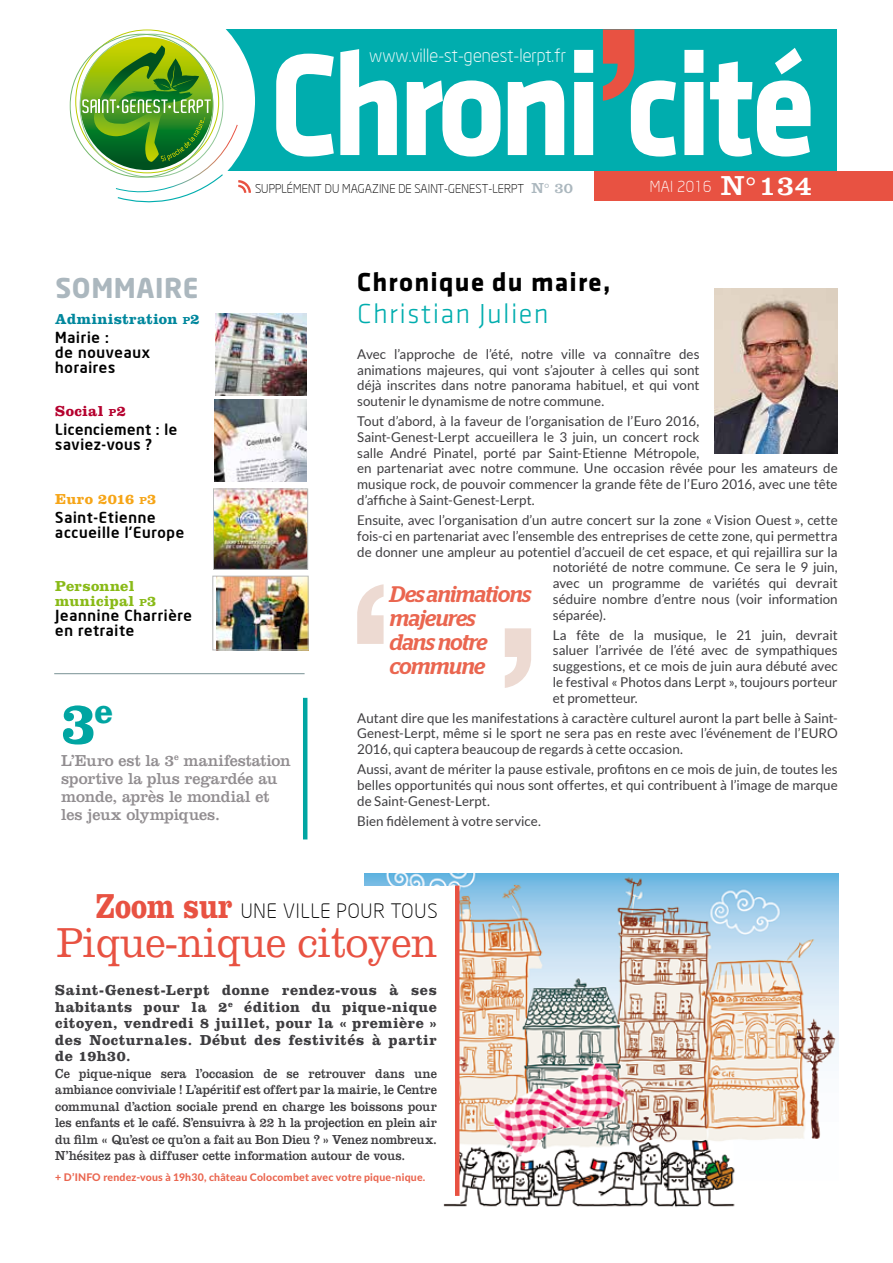
<style>
.page{position:relative;width:893px;height:1263px;background:#fff}
.page>*{position:absolute;margin:0;border:0;box-sizing:border-box;transform-origin:0 0}
.t1{font:700 150px "Klavika";letter-spacing:-.05em;color:#fff;scale:.88 1}
.t2{font:700 61.5px "Clarendon";color:#00a5a2;scale:.93 1}
.t3{font:300 43.5px "Clarendon";color:#e85242;scale:.9 1}
.t4{font:700 36px "Clarendon";color:#e85242;scale:.8 1}
.t5{font:300 28.5px "Klavika";letter-spacing:.045em;color:#00adae}
.t6{font:700 27px "Klavika";letter-spacing:.045em;color:#000}
.t7{font:700 27px "Neo Sans";letter-spacing:.02em;color:#abb7be}
.t8{font:italic 500 22.5px/24px "Stag";letter-spacing:-.02em;color:#ea6650}
.t9{font:300 19.5px "Neo Sans Intel";letter-spacing:.05em;color:#000}
.t10{font:300 18px "Neo Sans Intel";color:#fff}
.t11{font:16.5px/18px "Clarendon";letter-spacing:-.01em;color:#928e91}
.t12{font:700 15px/16.5px "Clarendon";letter-spacing:.035em;color:#3e3d40;text-align:justify}
.t13{font:500 15px/15px "Neo Sans Intel";letter-spacing:.05em;color:#000}
.t14{font:700 15px/15px "Clarendon";letter-spacing:.015em;color:#89ba17}
.t15{font:700 15px "Clarendon";letter-spacing:.015em;color:#00879d}
.t16{font:300 15px "Neo Sans Intel";letter-spacing:.02em;color:#fff}
.t17{font:700 15px "Clarendon";letter-spacing:.02em;color:#f6a517}
.t18{font:700 15px "Clarendon";letter-spacing:.025em;color:#b5012e}
.t19{font:13.5px/15.8px "Lato";color:#3e3d40;text-align:justify}
.t20{font:13.5px/16.5px "Clarendon";letter-spacing:.005em;color:#3e3d40;text-align:justify;scale:.92 1}
.t21{font:300 12px "Neo Sans Intel";letter-spacing:.01em;color:#000}
.t22{font:800 10.5px "Lato";letter-spacing:.02em;color:#ea6650}
.s1{font-size:178.5px;color:#00adae}
.s2{font-family:"Clarendon";font-weight:400;font-size:15px;color:#abb7be}
.s3{font-family:"Clarendon";font-weight:400;font-size:28.5px}
.s4{font-size:10.5px}
</style>
<div class="page">
<img style="left:365px;top:873px;width:474px;height:334px">
<div style="left:191px;top:29px;width:646px;height:142px;background:#00adae"></div>
<div style="left:594px;top:171px;width:299px;height:29px;background:#e85242"></div>
<svg style="left:603px;top:29px;width:32px;height:72px"></svg>
<hr style="left:303px;top:698px;width:4px;height:141px;background:#00a5a2">
<div style="left:39px;top:886px;width:416px;height:310px;background:#fff"></div>
<hr style="left:455px;top:885px;width:4px;height:311px;background:#e85242">
<hr style="left:54px;top:673px;width:251px;height:1px;background:#869c9f">
<img style="left:217px;top:578px;width:89px;height:70px">
<div style="left:213px;top:576px;width:95px;height:74px;border:1px solid #b9bbbc"></div>
<img style="left:215px;top:313px;width:92px;height:82px">
<img style="left:215px;top:400px;width:92px;height:81px">
<img style="left:215px;top:491px;width:91px;height:76px">
<div style="left:213px;top:489px;width:95px;height:80px;border:1px solid #b9bbbc"></div>
<img style="left:714px;top:288px;width:124px;height:165px">
<svg style="left:69px;top:29px;width:182px;height:174px"></svg>
<svg style="left:357px;top:584px;width:27px;height:60px"></svg>
<svg style="left:505px;top:628px;width:26px;height:60px"></svg>
<h1 class="t1" style="left:270px;top:23px;width:622px">Chroni<span class="s1">’</span>cité</h1>
<p class="t21" style="left:255px;top:181px;width:319px">SUPPLÉMENT DU MAGAZINE DE SAINT-GENEST-LERPT <span class="s2">N° 30</span></p>
<p class="t16" style="left:650px;top:177px;width:164px">MAI 2016 <span class="s3">N°134</span></p>
<h3 class="t10" style="left:369px;top:45px;width:198px">www.ville-st-genest-lerpt.fr</h3>
<h3 class="t7" style="left:56px;top:276px;width:145px">SOMMAIRE</h3>
<p class="t15" style="left:55px;top:310px;width:146px">Administration <span class="s4">p</span>2</p>
<p class="t13" style="left:55px;top:330px;width:96px">Mairie :<br>de nouveaux horaires</p>
<p class="t18" style="left:55px;top:402px;width:72px">Social <span class="s4">p</span>2</p>
<p class="t13" style="left:55px;top:422px;width:124px">Licenciement : le saviez-vous ?</p>
<p class="t17" style="left:55px;top:489px;width:103px">Euro 2016 <span class="s4">p</span>3</p>
<p class="t13" style="left:55px;top:509px;width:130px">Saint-Etienne accueille l’Europe</p>
<p class="t14" style="left:55px;top:579px;width:103px">Personnel municipal <span class="s4">p</span>3</p>
<p class="t13" style="left:55px;top:608px;width:138px">Jeannine Charrière en retraite</p>
<h2 class="t2" style="left:61px;top:686px;width:57px">3<sup>e</sup></h2>
<p class="t11" style="left:61px;top:751px;width:231px">L’Euro est la 3<sup>e</sup> manifestation sportive la plus regardée au monde, après le mondial et les jeux olympiques.</p>
<h3 class="t6" style="left:357px;top:268px;width:255px">Chronique du maire,</h3>
<h3 class="t5" style="left:357px;top:299px;width:193px">Christian Julien</h3>
<p class="t19" style="left:357px;top:346px;width:344px">Avec l’approche de l’été, notre ville va connaître des animations majeures, qui vont s’ajouter à celles qui sont déjà inscrites dans notre panorama habituel, et qui vont soutenir le dynamisme de notre commune.</p>
<p class="t19" style="left:357px;top:413px;width:482px;text-align:left">Tout d’abord, à la faveur de l’organisation de l’Euro 2016,<br>Saint-Genest-Lerpt accueillera le 3 juin, un concert rock<br>salle André Pinatel, porté par Saint-Etienne Métropole,<br>en partenariat avec notre commune. Une occasion rêvée pour les amateurs de musique rock, de pouvoir commencer la grande fête de l’Euro 2016, avec une tête d’affiche à Saint-Genest-Lerpt.</p>
<p class="t19" style="left:357px;top:512px;width:482px">Ensuite, avec l’organisation d’un autre concert sur la zone « Vision Ouest », cette</p>
<p class="t19" style="left:357px;top:528px;width:482px">fois-ci en partenariat avec l’ensemble des entreprises de cette zone, qui permettra</p>
<p class="t19" style="left:357px;top:544px;width:482px">de donner une ampleur au potentiel d’accueil de cet espace, et qui rejaillira sur la</p>
<p class="t19" style="left:553px;top:559px;width:286px">notoriété de notre commune. Ce sera le 9 juin,</p>
<p class="t19" style="left:553px;top:575px;width:286px">avec un programme de variétés qui devrait</p>
<p class="t19" style="left:553px;top:591px;width:286px">séduire nombre d’entre nous (voir information</p>
<p class="t19" style="left:553px;top:607px;width:55px">séparée).</p>
<p class="t19" style="left:553px;top:627px;width:286px">La fête de la musique, le 21 juin, devrait saluer l’arrivée de l’été avec de sympathiques suggestions, et ce mois de juin aura débuté avec le festival « Photos dans Lerpt », toujours porteur et prometteur.</p>
<p class="t19" style="left:357px;top:710px;width:482px">Autant dire que les manifestations à caractère culturel auront la part belle à Saint-Genest-Lerpt, même si le sport ne sera pas en reste avec l’événement de l’EURO 2016, qui captera beaucoup de regards à cette occasion.</p>
<p class="t19" style="left:357px;top:761px;width:482px">Aussi, avant de mériter la pause estivale, profitons en ce mois de juin, de toutes les belles opportunités qui nous sont offertes, et qui contribuent à l’image de marque de Saint-Genest-Lerpt.</p>
<p class="t19" style="left:357px;top:813px;width:185px">Bien fidèlement à votre service.</p>
<h3 class="t8" style="left:390px;top:583px;width:143px">Des animations majeures dansnotre commune</h3>
<h3 class="t4" style="left:96px;top:884px;width:173px">Zoom sur</h3>
<h3 class="t9" style="left:241px;top:899px;width:198px">UNE VILLE POUR TOUS</h3>
<h3 class="t3" style="left:57px;top:918px;width:424px">Pique-nique citoyen</h3>
<p class="t12" style="left:55px;top:982px;width:383px">Saint-Genest-Lerpt donne rendez-vous à ses habitants pour la 2<sup>e</sup> édition du pique-nique citoyen, vendredi 8 juillet, pour la « première » des Nocturnales. Début des festivités à partir de 19h30.</p>
<p class="t20" style="left:55px;top:1065px;width:416px">Ce pique-nique sera l’occasion de se retrouver dans une ambiance conviviale ! L’apéritif est offert par la mairie, le Centre communal d’action sociale prend en charge les boissons pour les enfants et le café. S’ensuivra à 22 h la projection en plein air du film « Qu’est ce qu’on a fait au Bon Dieu ? » Venez nombreux.<br>N’hésitez pas à diffuser cette information autour de vous.</p>
<p class="t22" style="left:55px;top:1169px;width:372px">+ D’INFO rendez-vous à 19h30, château Colocombet avec votre pique-nique.</p>
</div>
